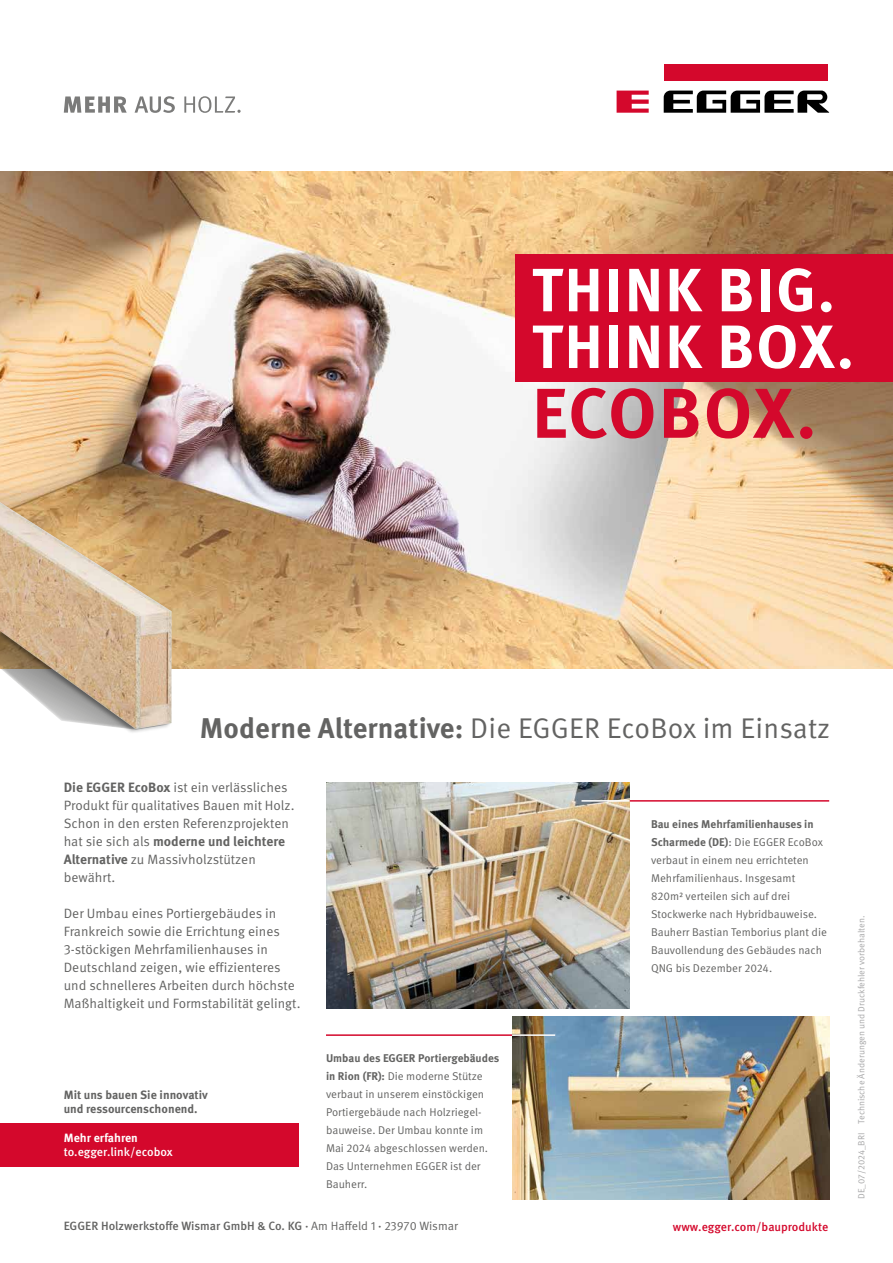
<style>
.page{position:relative;width:893px;height:1263px;background:#fff}
.page>*{position:absolute;margin:0;border:0;box-sizing:border-box;transform-origin:0 0}
.t1{font:700 70.35px "Meta Pro";letter-spacing:.02em;color:#d4082c}
.t2{font:700 61.05px/56.7px "Meta Pro";letter-spacing:.03em;color:#fff}
.t3{font:28.5px "Meta Pro Norm";letter-spacing:.005em;color:#636362}
.t4{font:13.5px/18px "Meta Pro Norm";color:#636362}
.t5{font:700 13.5px "Meta Pro";color:#636362}
.t6{font:500 12px "Meta Pro";letter-spacing:-.005em;color:#636362}
.t7{font:700 12px/14.4px "Meta Pro";color:#636362}
.t8{font:500 12px "Meta Pro";color:#d4082c}
.t9{font:500 12px "Meta Pro";letter-spacing:-.005em;color:#fff}
.t10{font:700 12px "Meta Pro";color:#fff}
.t11{font:11.25px/18px "Meta Pro Norm";color:#636362}
.t12{font:700 11.25px "Meta Pro";color:#636362}
.t13{font:9px "Meta Pro";letter-spacing:.005em;color:#a7a7a8}
.s1{font-family:"Meta Pro";font-weight:700}
.s2{font-family:"Meta Pro Norm";font-weight:400}
.s3{font-weight:400}
</style>
<div class="page">
<div style="left:664px;top:64px;width:163px;height:16px;background:#d4082c"></div>
<svg style="left:617px;top:91px;width:32px;height:22px"></svg>
<svg style="left:664px;top:91px;width:166px;height:22px"></svg>
<svg style="left:64px;top:96px;width:63px;height:17px"></svg>
<svg style="left:135px;top:96px;width:40px;height:17px"></svg>
<svg style="left:184px;top:96px;width:57px;height:17px"></svg>
<img style="left:0;top:172px;width:893px;height:497px">
<div style="left:516px;top:255px;width:377px;height:127px;background:#d4082c"></div>
<div style="left:0;top:487px;width:172px;height:247px;background:#000;opacity:.4"></div>
<img style="left:0;top:502px;width:172px;height:227px">
<div style="left:0;top:1123px;width:298px;height:44px;background:#d4082c"></div>
<img style="left:512px;top:1016px;width:317px;height:183px">
<img style="left:326px;top:783px;width:304px;height:225px">
<hr style="left:581px;top:800px;width:49px;height:2px;background:#fff">
<hr style="left:326px;top:1034px;width:186px;height:2px;background:#d4082c">
<hr style="left:630px;top:800px;width:199px;height:2px;background:#d4082c">
<hr style="left:512px;top:1034px;width:43px;height:2px;background:#fff">
<h2 class="t2" style="left:532px;top:258px;width:324px">THINK BIG.<br>THINK BOX.</h2>
<h1 class="t1" style="left:532px;top:358px;width:286px">ECOBOX.</h1>
<h3 class="t3" style="left:200px;top:707px;width:632px"><span class="s1">Moderne Alternative:</span> Die EGGER EcoBox im Einsatz</h3>
<p class="t4" style="left:64px;top:777px;width:232px"><span class="s1">Die EGGER EcoBox</span> ist ein verlässliches<br>Produkt für qualitatives Bauen mit Holz.<br>Schon in den ersten Referenzprojekten</p>
<p class="t5" style="left:64px;top:831px;width:223px"><span class="s2">hat sie sich als</span> moderne und leichtere</p>
<p class="t4" style="left:64px;top:849px;width:194px"><span class="s1">Alternative</span> zu Massivholzstützen bewährt.</p>
<p class="t4" style="left:64px;top:903px;width:238px">Der Umbau eines Portiergebäudes in Frankreich sowie die Errichtung eines 3-stöckigen Mehrfamilienhauses in Deutschland zeigen, wie effizienteres und schnelleres Arbeiten durch höchste Maßhaltigkeit und Formstabilität gelingt.</p>
<p class="t7" style="left:64px;top:1086px;width:145px">Mit uns bauen Sie innovativ und ressourcenschonend.</p>
<p class="t10" style="left:64px;top:1128px;width:76px">Mehr erfahren</p>
<p class="t9" style="left:64px;top:1143px;width:110px">to.egger.link/ecobox</p>
<p class="t12" style="left:326px;top:1049px;width:175px">Umbau des EGGER Portiergebäudes</p>
<p class="t11" style="left:326px;top:1066px;width:164px"><span class="s1">in Rion (FR):</span> Die moderne Stütze verbaut in unserem einstöckigen<br>Portiergebäude nach Holzriegel&shy;bauweise. Der Umbau konnte im<br>Mai 2024 abgeschlossen werden.<br>Das Unternehmen EGGER ist der<br>Bauherr.</p>
<p class="t6" style="left:64px;top:1217px;width:396px">EGGER Holzwerkstoffe Wismar GmbH &amp; Co. KG · <span class="s3">Am Haffeld 1</span> · <span class="s3">23970 Wismar</span></p>
<p class="t12" style="left:651px;top:815px;width:164px">Bau eines Mehrfamilienhauses in</p>
<p class="t11" style="left:651px;top:832px;width:177px"><span class="s1">Scharmede (DE)</span>: Die EGGER EcoBox verbaut in einem neu errichteten<br>Mehrfamilienhaus. Insgesamt<br>820m² verteilen sich auf drei<br>Stockwerke nach Hybridbauweise.<br>Bauherr Bastian Temborius plant die<br>Bauvollendung des Gebäudes nach<br>QNG bis Dezember 2024.</p>
<p class="t8" style="left:673px;top:1218px;width:157px">www.egger.com/bauprodukte</p>
<p class="t13" style="left:856px;top:1199px;width:285px;rotate:-90deg">DE_07/2024_BRI Technische Änderungen und Druckfehler vorbehalten.</p>
</div>
